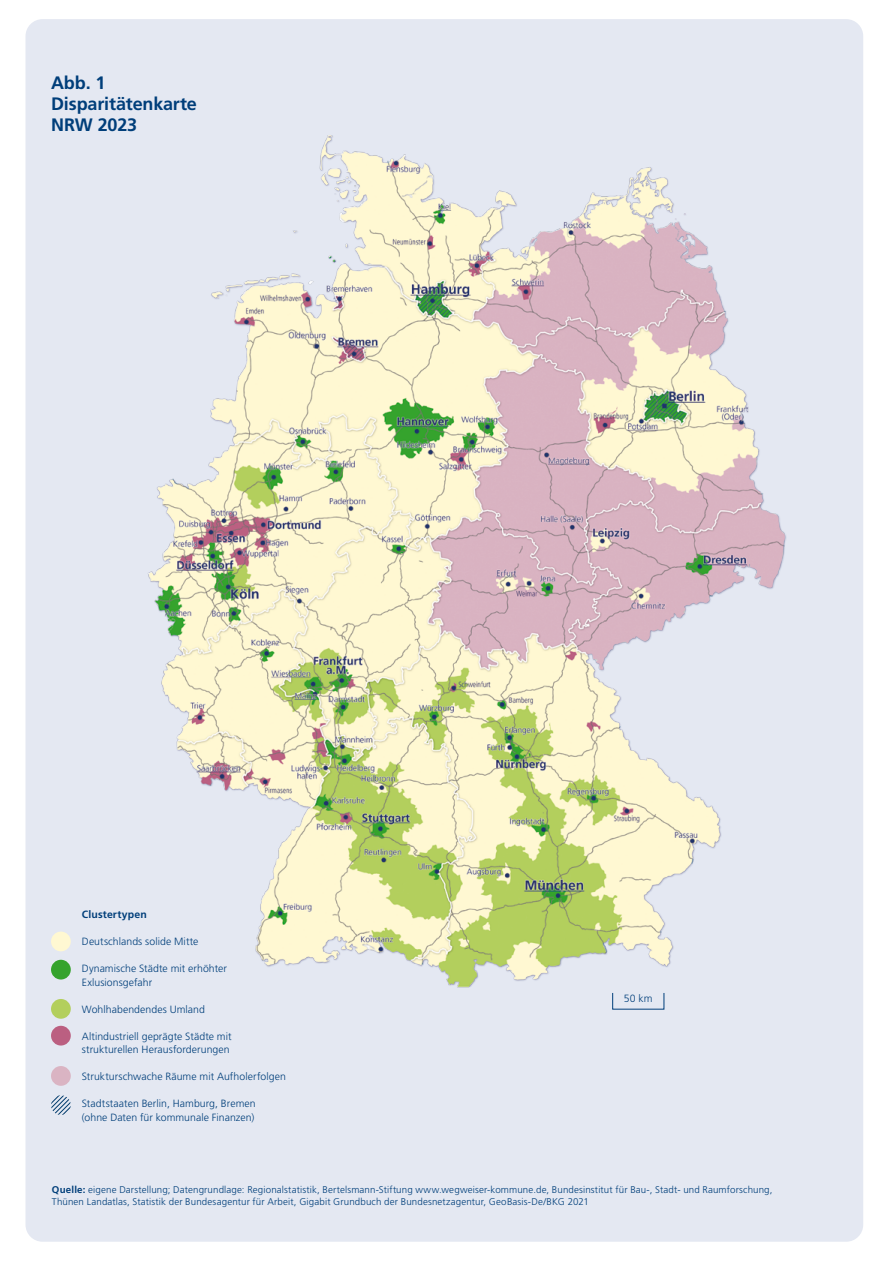
<style>
.page{position:relative;width:893px;height:1263px;background:#fff}
.page>*{position:absolute;margin:0;border:0;box-sizing:border-box;transform-origin:0 0}
.t1{font:700 18px/21px "Frutiger LT Std";letter-spacing:-.01em;color:#003e7a}
.t2{font:300 10.5px/13.5px "Frutiger LT Std";letter-spacing:.005em;color:#003e7a}
.t3{font:700 10.5px "Frutiger LT Std";letter-spacing:.015em;color:#003e7a}
.t4{font:300 9.75px/12.8px "Frutiger LT Std";letter-spacing:.015em;color:#003e7a}
.s1{font-weight:700}
</style>
<div class="page">
<div style="left:26px;top:19px;width:837px;height:1223px;background:#e4e8f2;border-radius:17px"></div>
<img style="left:148px;top:135px;width:638px;height:864px">
<div style="left:51px;top:931px;width:20px;height:20px;background:#fff8d2;border-radius:50%"></div>
<div style="left:51px;top:960px;width:20px;height:19px;background:#35a32d;border-radius:50%"></div>
<div style="left:51px;top:999px;width:20px;height:20px;background:#b3cf5d;border-radius:50%"></div>
<div style="left:51px;top:1026px;width:20px;height:19px;background:#bb5f81;border-radius:50%"></div>
<div style="left:51px;top:1066px;width:20px;height:20px;background:#dab4c3;border-radius:50%"></div>
<svg style="left:51px;top:1095px;width:20px;height:20px"></svg>
<h1 class="t1" style="left:51px;top:73px;width:147px">Abb. 1<br>Disparitätenkarte<br>NRW 2023</h1>
<p class="t3" style="left:82px;top:908px;width:67px">Clustertypen</p>
<p class="t2" style="left:82px;top:935px;width:118px">Deutschlands solide Mitte</p>
<p class="t2" style="left:82px;top:962px;width:147px">Dynamische Städte mit erhöhter<br>Exlusionsgefahr</p>
<p class="t2" style="left:82px;top:1002px;width:125px">Wohlhabendendes Umland</p>
<p class="t2" style="left:82px;top:1029px;width:151px">Altindustriell geprägte Städte mit strukturellen Herausforderungen</p>
<p class="t2" style="left:82px;top:1070px;width:206px">Strukturschwache Räume mit Aufholerfolgen</p>
<p class="t2" style="left:82px;top:1097px;width:175px">Stadtstaaten Berlin, Hamburg, Bremen (ohne Daten für kommunale Finanzen)</p>
<p class="t2" style="left:624px;top:991px;width:30px">50 km</p>
<p class="t4" style="left:52px;top:1183px;width:722px"><span class="s1">Quelle:</span> eigene Darstellung; Datengrundlage: Regionalstatistik, Bertelsmann-Stiftung www.wegweiser-kommune.de, Bundesinstitut für Bau-, Stadt- und Raumforschung,<br>Thünen Landatlas, Statistik der Bundesagentur für Arbeit, Gigabit Grundbuch der Bundesnetzagentur, GeoBasis-De/BKG 2021</p>
</div>
